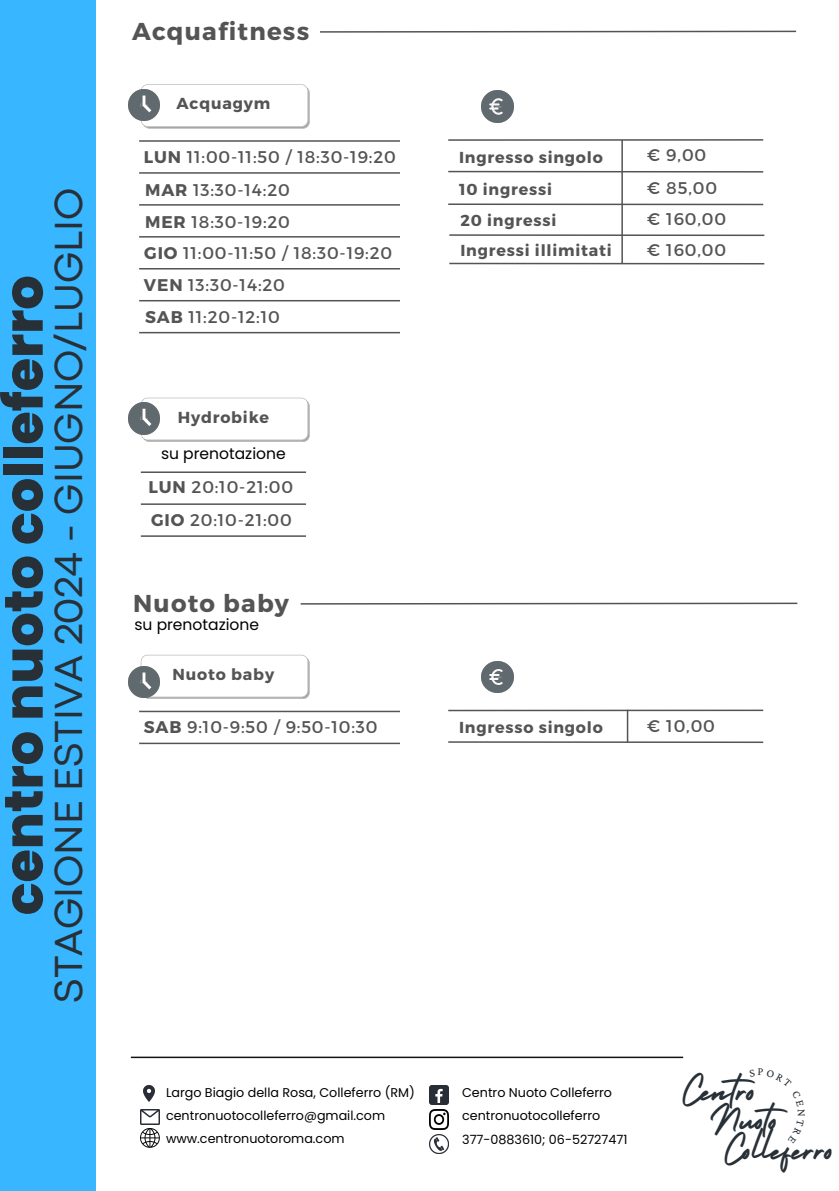
<style>
.page{position:relative;width:839px;height:1191px;background:#fff}
.page>*{position:absolute;margin:0;border:0;box-sizing:border-box;transform-origin:0 0}
.t1{font:800 54px "Poppins";color:#283037}
.t2{font:43.6px "Holiday";color:#283037}
.t3{font:43px "Holiday";color:#283037}
.t4{font:40.8px "Codec Pro";color:#283037}
.t5{font:700 24.4px "Montserrat";letter-spacing:.05em;color:#545454}
.t6{font:17px "Montserrat";letter-spacing:.05em;color:#545454}
.t7{font:700 15.8px "Montserrat";letter-spacing:.05em;color:#545454}
.t8{font:15.6px "Poppins";color:#000}
.t9{font:12.8px "Poppins";color:#000}
.s1{font-weight:700}
</style>
<div class="page">
<svg style="left:141px;top:84px;width:169px;height:45px"></svg>
<hr style="left:139px;top:140px;width:261px;height:2px;background:#545454">
<hr style="left:139px;top:172px;width:261px;height:2px;background:#545454">
<hr style="left:139px;top:204px;width:261px;height:2px;background:#545454">
<hr style="left:139px;top:236px;width:261px;height:2px;background:#545454">
<hr style="left:139px;top:268px;width:261px;height:2px;background:#545454">
<img style="left:128px;top:89px;width:32px;height:32px">
<hr style="left:320px;top:31px;width:476px;height:2px;background:#545454">
<hr style="left:131px;top:1057px;width:552px;height:1px;background:#101417">
<img style="left:144px;top:1085px;width:10px;height:17px">
<img style="left:140px;top:1109px;width:19px;height:15px">
<img style="left:140px;top:1128px;width:19px;height:20px">
<img style="left:429px;top:1134px;width:19px;height:20px">
<img style="left:429px;top:1085px;width:19px;height:20px">
<img style="left:429px;top:1110px;width:19px;height:19px">
<div style="left:0;top:0;width:96px;height:1191px;background:#38b6ff"></div>
<svg style="left:141px;top:398px;width:169px;height:44px"></svg>
<hr style="left:141px;top:471px;width:165px;height:2px;background:#545454">
<hr style="left:141px;top:503px;width:165px;height:2px;background:#545454">
<hr style="left:141px;top:535px;width:165px;height:2px;background:#545454">
<img style="left:128px;top:403px;width:32px;height:31px">
<hr style="left:448px;top:139px;width:315px;height:2px;background:#545454">
<hr style="left:448px;top:171px;width:315px;height:2px;background:#545454">
<hr style="left:621px;top:140px;width:2px;height:123px;background:#545454">
<hr style="left:448px;top:203px;width:315px;height:2px;background:#545454">
<hr style="left:449px;top:234px;width:315px;height:2px;background:#545454">
<img style="left:481px;top:91px;width:32px;height:31px">
<hr style="left:139px;top:300px;width:261px;height:1px;background:#545454">
<hr style="left:139px;top:332px;width:261px;height:1px;background:#545454">
<svg style="left:141px;top:655px;width:169px;height:44px"></svg>
<hr style="left:139px;top:711px;width:261px;height:1px;background:#545454">
<hr style="left:139px;top:743px;width:261px;height:1px;background:#545454">
<img style="left:128px;top:666px;width:32px;height:32px">
<hr style="left:448px;top:710px;width:315px;height:1px;background:#545454">
<hr style="left:448px;top:741px;width:315px;height:2px;background:#545454">
<hr style="left:626px;top:710px;width:2px;height:33px;background:#545454">
<img style="left:481px;top:661px;width:32px;height:32px">
<hr style="left:300px;top:603px;width:497px;height:2px;background:#545454">
<hr style="left:449px;top:263px;width:315px;height:1px;background:#545454">
<h6 class="t1" style="left:-14px;top:915px;width:641px;rotate:-90deg">centro nuoto colleferro</h6>
<p class="t4" style="left:54px;top:1003px;width:816px;rotate:-90deg">STAGIONE ESTIVA 2024 - GIUGNO/LUGLIO</p>
<h5 class="t5" style="left:132px;top:15px;width:179px">Acquafitness</h5>
<h1 class="t7" style="left:176px;top:94px;width:95px">Acquagym</h1>
<h2 class="t6" style="left:144px;top:146px;width:253px"><span class="s1">LUN</span> 11:00-11:50 / 18:30-19:20</h2>
<h4 class="t6" style="left:145px;top:179px;width:146px"><span class="s1">MAR</span> 13:30-14:20</h4>
<h6 class="t6" style="left:145px;top:211px;width:146px"><span class="s1">MER</span> 18:30-19:20</h6>
<p class="t6" style="left:144px;top:242px;width:249px"><span class="s1">GIO</span> 11:00-11:50 / 18:30-19:20</p>
<p class="t6" style="left:144px;top:274px;width:142px"><span class="s1">VEN</span> 13:30-14:20</p>
<p class="t6" style="left:145px;top:306px;width:136px"><span class="s1">SAB</span> 11:20-12:10</p>
<h5 class="t7" style="left:178px;top:407px;width:93px">Hydrobike</h5>
<p class="t8" style="left:161px;top:443px;width:126px">su prenotazione</p>
<h5 class="t6" style="left:149px;top:476px;width:146px"><span class="s1">LUN</span> 20:10-21:00</h5>
<h4 class="t6" style="left:151px;top:509px;width:142px"><span class="s1">GIO</span> 20:10-21:00</h4>
<p class="t5" style="left:133px;top:587px;width:157px">Nuoto baby</p>
<p class="t8" style="left:134px;top:614px;width:126px">su prenotazione</p>
<p class="t7" style="left:459px;top:147px;width:145px">Ingresso singolo</p>
<h6 class="t6" style="left:646px;top:144px;width:61px">€ 9,00</h6>
<h5 class="t7" style="left:459px;top:179px;width:94px">10 ingressi</h5>
<p class="t6" style="left:646px;top:177px;width:72px">€ 85,00</p>
<h6 class="t7" style="left:460px;top:210px;width:97px">20 ingressi</h6>
<p class="t6" style="left:646px;top:208px;width:81px">€ 160,00</p>
<p class="t7" style="left:460px;top:240px;width:153px">Ingressi illimitati</p>
<p class="t6" style="left:646px;top:239px;width:81px">€ 160,00</p>
<p class="t7" style="left:173px;top:664px;width:103px">Nuoto baby</p>
<p class="t6" style="left:144px;top:716px;width:235px"><span class="s1">SAB</span> 9:10-9:50 / 9:50-10:30</p>
<p class="t7" style="left:459px;top:717px;width:145px">Ingresso singolo</p>
<p class="t6" style="left:646px;top:715px;width:70px">€ 10,00</p>
<p class="t9" style="left:166px;top:1083px;width:250px">Largo Biagio della Rosa, Colleferro (RM)</p>
<h6 class="t9" style="left:166px;top:1106px;width:221px">centronuotocolleferro@gmail.com</h6>
<p class="t9" style="left:166px;top:1130px;width:180px">www.centronuotoroma.com</p>
<h6 class="t9" style="left:462px;top:1084px;width:151px">Centro Nuoto Colleferro</h6>
<p class="t9" style="left:462px;top:1107px;width:140px">centronuotocolleferro</p>
<h6 class="t9" style="left:462px;top:1130px;width:167px">377-0883610; 06-52727471</h6>
<h5 class="t2" style="left:681px;top:1056px;width:85px">Centro</h5>
<h3 class="t3" style="left:709px;top:1086px;width:90px">Nuoto</h3>
<h2 class="t2" style="left:723px;top:1116px;width:113px">Colleferro</h2>
</div>
